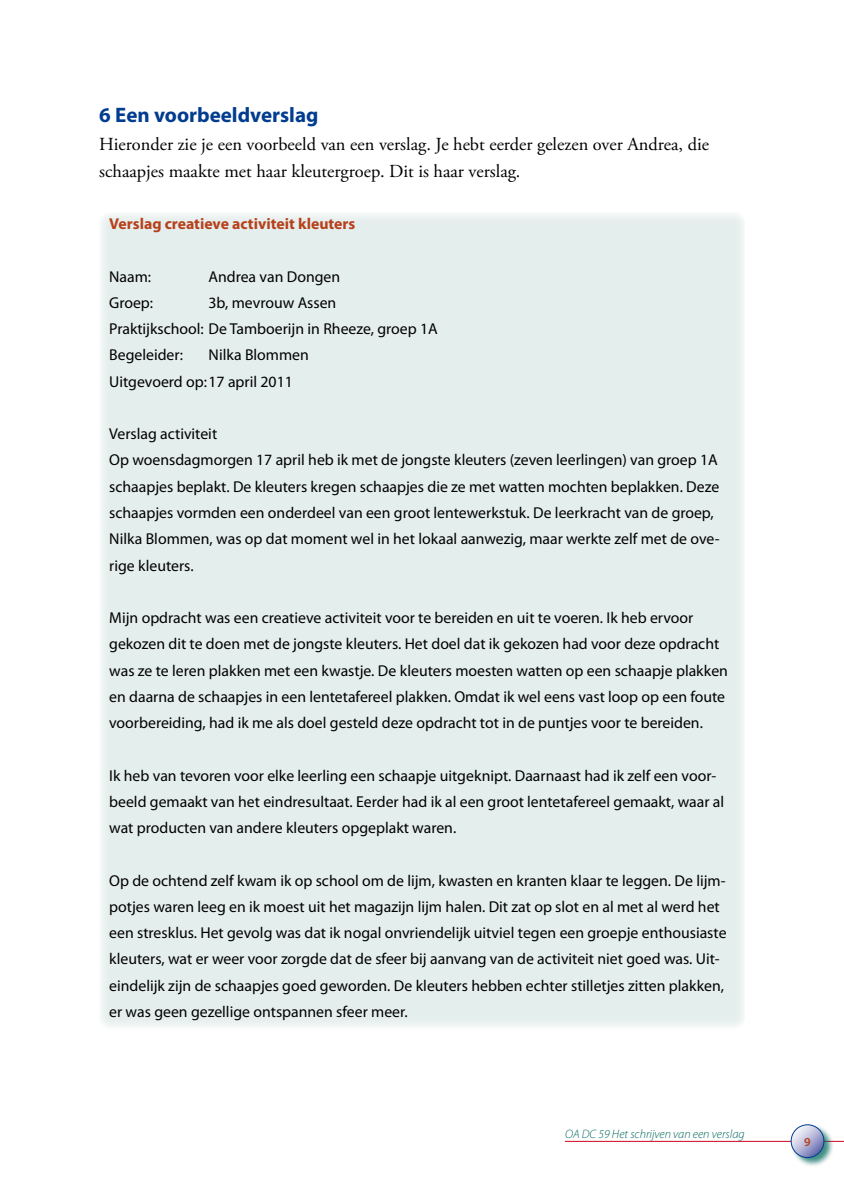
<style>
.page{position:relative;width:844px;height:1191px;background:#fff}
.page>*{position:absolute;margin:0;border:0;box-sizing:border-box;transform-origin:0 0}
.t1{font:700 21px "Myriad Pro";color:#003c8f}
.t2{font:18.38px/26.2px "Adobe Garamond Pro";color:#000}
.t3{font:15.75px/26.2px "Myriad Pro";color:#000}
.t4{font:700 15.75px "Myriad Pro";color:#b7401b}
.t5{font:italic 300 12.25px "Myriad Pro";color:#00685b}
.t6{font:600 12.25px "Myriad Pro";color:#b7401b}
</style>
<div class="page">
<div style="left:99px;top:212px;width:645px;height:816px;background:#e4eeec"></div>
<hr style="left:564px;top:1141px;width:279px;height:1px;background:#cd071e">
<div style="left:790px;top:1124px;width:43px;height:43px;background:#00685b;opacity:.75"></div>
<svg style="left:791px;top:1124px;width:32px;height:33px"></svg>
<div style="left:790px;top:1124px;width:33px;height:33px;border:1px solid #003c8f;border-radius:50%"></div>
<h1 class="t1" style="left:99px;top:101px;width:220px">6 Een voorbeeldverslag</h1>
<p class="t2" style="left:99px;top:132px;width:611px">Hieronder zie je een voorbeeld van een verslag. Je hebt eerder gelezen over Andrea, die schaapjes maakte met haar kleutergroep. Dit is haar verslag.</p>
<p class="t4" style="left:109px;top:213px;width:248px">Verslag creatieve activiteit kleuters</p>
<p class="t3" style="left:109px;top:263px;width:43px">Naam:</p>
<p class="t3" style="left:208px;top:263px;width:133px">Andrea van Dongen</p>
<p class="t3" style="left:109px;top:289px;width:45px">Groep:</p>
<p class="t3" style="left:109px;top:289px;width:330px;text-indent:99px">3b, mevrouw Assen<br>Praktijkschool: De Tamboerijn in Rheeze, groep 1A<br>Begeleider:</p>
<p class="t3" style="left:109px;top:342px;width:201px;text-indent:99px">Nilka Blommen<br>Uitgevoerd op:17 april 2011</p>
<p class="t3" style="left:109px;top:420px;width:611px">Verslag activiteit<br>Op woensdagmorgen 17 april heb ik met de jongste kleuters (zeven leerlingen) van groep 1A schaapjes beplakt. De kleuters kregen schaapjes die ze met watten mochten beplakken. Deze schaapjes vormden een onderdeel van een groot lentewerkstuk. De leerkracht van de groep, Nilka Blommen, was op dat moment wel in het lokaal aanwezig, maar werkte zelf met de ove&shy;rige kleuters.</p>
<p class="t3" style="left:109px;top:604px;width:620px">Mijn opdracht was een creatieve activiteit voor te bereiden en uit te voeren. Ik heb ervoor gekozen dit te doen met de jongste kleuters. Het doel dat ik gekozen had voor deze opdracht was ze te leren plakken met een kwastje. De kleuters moesten watten op een schaapje plakken en daarna de schaapjes in een lentetafereel plakken. Omdat ik wel eens vast loop op een foute voorbereiding, had ik me als doel gesteld deze opdracht tot in de puntjes voor te bereiden.</p>
<p class="t3" style="left:109px;top:762px;width:616px">Ik heb van tevoren voor elke leerling een schaapje uitgeknipt. Daarnaast had ik zelf een voor&shy;beeld gemaakt van het eindresultaat. Eerder had ik al een groot lentetafereel gemaakt, waar al wat producten van andere kleuters opgeplakt waren.</p>
<p class="t3" style="left:109px;top:867px;width:618px">Op de ochtend zelf kwam ik op school om de lijm, kwasten en kranten klaar te leggen. De lijm&shy;potjes waren leeg en ik moest uit het magazijn lijm halen. Dit zat op slot en al met al werd het een stresklus. Het gevolg was dat ik nogal onvriendelijk uitviel tegen een groepje enthousiaste kleuters, wat er weer voor zorgde dat de sfeer bij aanvang van de activiteit niet goed was. Uit&shy;eindelijk zijn de schaapjes goed geworden. De kleuters hebben echter stilletjes zitten plakken, er was geen gezellige ontspannen sfeer meer.</p>
<p class="t5" style="left:565px;top:1127px;width:181px">OA DC 59 Het schrijven van een verslag</p>
<p class="t6" style="left:804px;top:1133px;width:8px">9</p>
</div>
